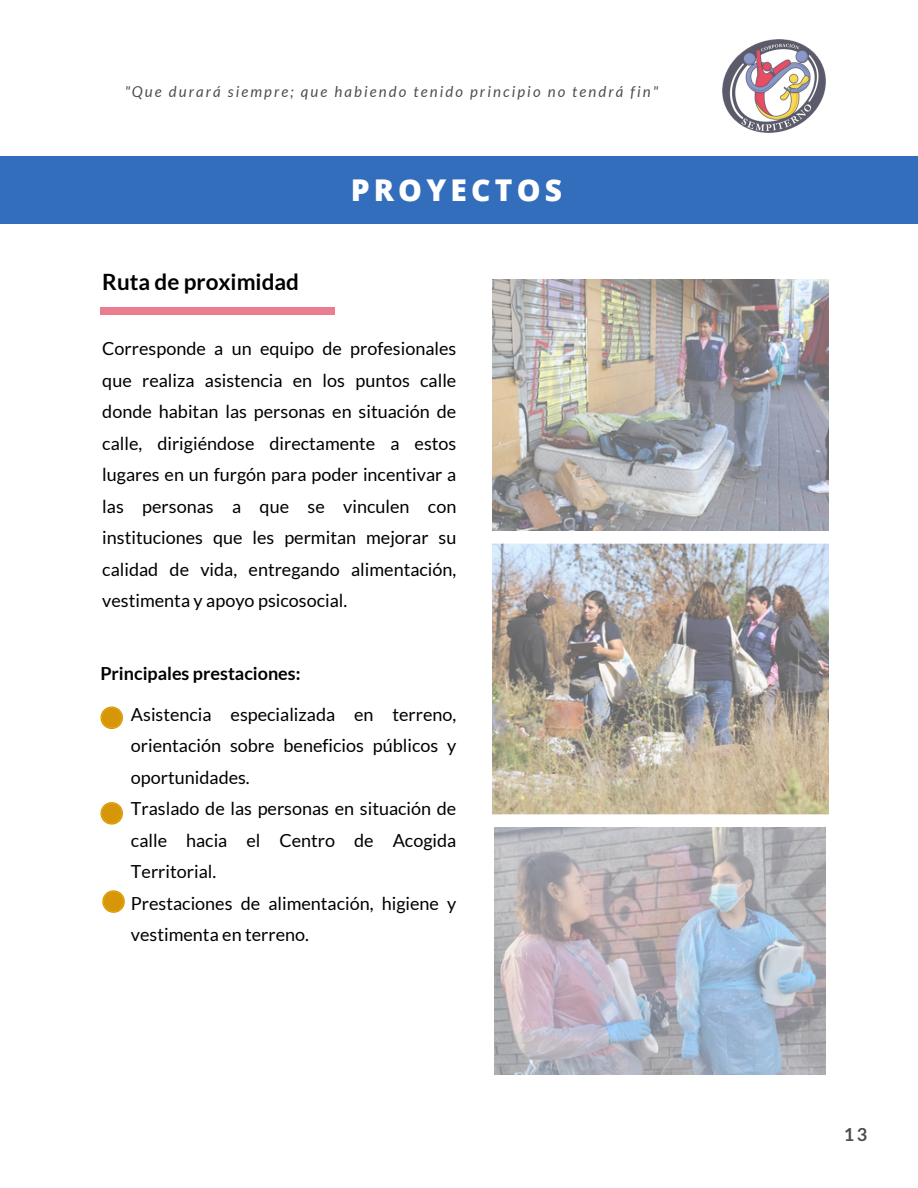
<style>
.page{position:relative;width:918px;height:1188px;background:#fff}
.page>*{position:absolute;margin:0;border:0;box-sizing:border-box;transform-origin:0 0}
.t1{font:800 30px "Open Sans";letter-spacing:.14em;color:#fff}
.t2{font:700 22.5px "Lato";color:#000}
.t3{font:18px/31.5px "Lato";color:#000;text-align:justify}
.t4{font:700 18px "Lato";color:#000}
.t5{font:italic 15px "Lato";letter-spacing:.14em;color:#000}
</style>
<div class="page">
<img style="left:722px;top:40px;width:104px;height:92px">
<div style="left:0;top:156px;width:918px;height:67px;background:#336ebd"></div>
<div style="left:100px;top:307px;width:234px;height:7px;background:#ea7e8e"></div>
<svg style="left:100px;top:707px;width:23px;height:22px"></svg>
<svg style="left:100px;top:802px;width:23px;height:23px"></svg>
<img style="left:492px;top:279px;width:337px;height:796px">
<svg style="left:102px;top:890px;width:23px;height:23px"></svg>
<p class="t5" style="left:124px;top:82px;width:536px">"Que durará siempre; que habiendo tenido principio no tendrá fin"</p>
<p class="t2" style="left:102px;top:268px;width:198px">Ruta de proximidad</p>
<p class="t1" style="left:351px;top:169px;width:213px">PROYECTOS</p>
<p class="t3" style="left:102px;top:333px;width:356px">Corresponde a un equipo de profesionales que realiza asistencia en los puntos calle donde habitan las personas en situación de calle, dirigiéndose directamente a estos lugares en un furgón para poder incentivar a las personas a que se vinculen con instituciones que les permitan mejorar su calidad de vida, entregando alimentación, vestimenta y apoyo psicosocial.</p>
<p class="t4" style="left:100px;top:662px;width:202px">Principales prestaciones:</p>
<p class="t3" style="left:131px;top:698px;width:327px">Asistencia especializada en terreno, orientación sobre beneficios públicos y oportunidades.</p>
<p class="t3" style="left:131px;top:792px;width:327px">Traslado de las personas en situación de calle hacia el Centro de Acogida Territorial.</p>
<p class="t3" style="left:131px;top:887px;width:327px">Prestaciones de alimentación, higiene y vestimenta en terreno.</p>
<p class="t4" style="left:844px;top:1123px;width:25px">13</p>
</div>
